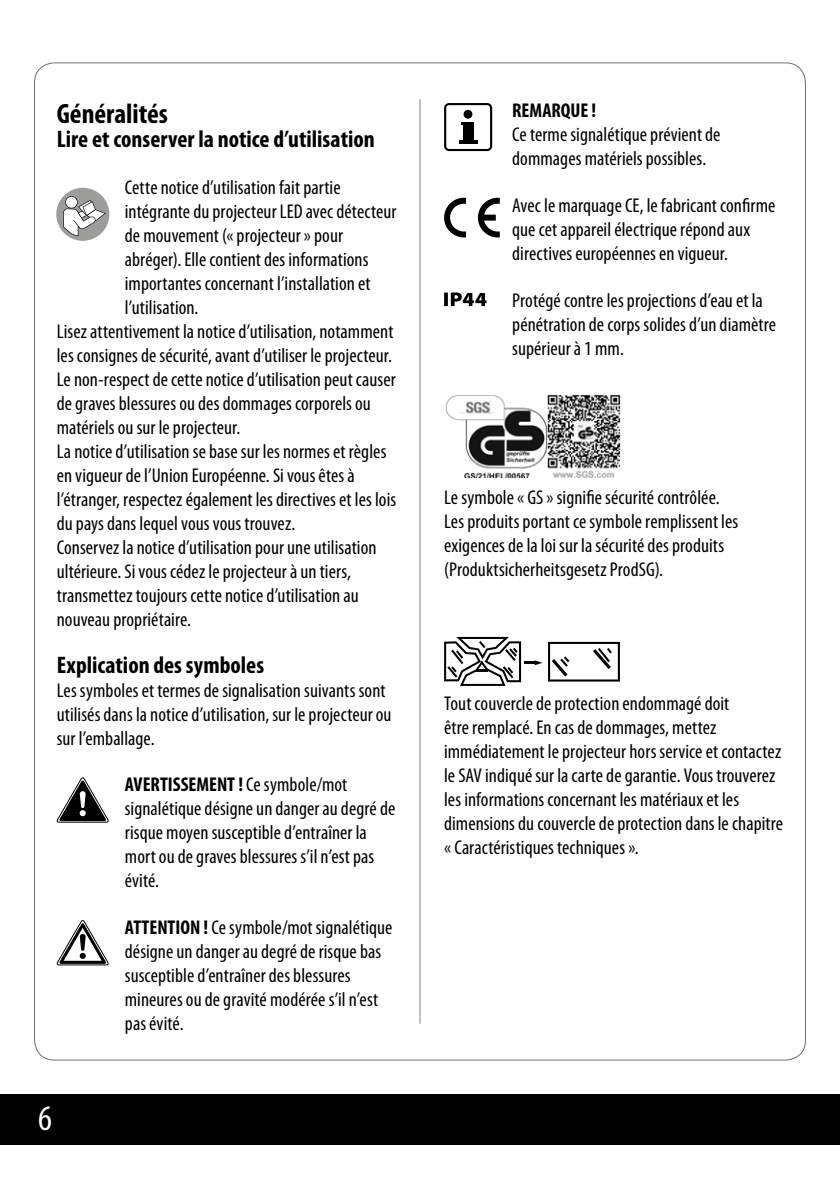
<style>
.page{position:relative;width:840px;height:1191px;background:#fff}
.page>*{position:absolute;margin:0;border:0;box-sizing:border-box;transform-origin:0 0}
.t1{font:condensed 36px "Myriad Pro";color:#fff}
.t2{font:700 condensed 28px "Myriad Pro";color:#000}
.t3{font:700 condensed 24px "Myriad Pro";color:#000}
.t4{font:condensed 20px/24px "Myriad Pro";letter-spacing:.005em;color:#000}
.t5{font:700 condensed 20px "Myriad Pro";color:#000}
.s1{font-weight:700}
</style>
<div class="page">
<hr style="left:419px;top:99px;width:1px;height:924px;background:#878787">
<img style="left:445px;top:394px;width:176px;height:84px">
<svg style="left:444px;top:637px;width:175px;height:49px"></svg>
<svg style="left:48px;top:180px;width:69px;height:69px"></svg>
<svg style="left:63px;top:196px;width:43px;height:40px"></svg>
<svg style="left:57px;top:777px;width:52px;height:46px"></svg>
<svg style="left:57px;top:920px;width:52px;height:46px"></svg>
<div style="left:444px;top:103px;width:48px;height:48px;border:2px solid #000;border-radius:4px"></div>
<div style="left:463px;top:110px;width:9px;height:9px;background:#000;border-radius:50%"></div>
<div style="left:463px;top:123px;width:10px;height:18px;background:#000"></div>
<hr style="left:458px;top:140px;width:19px;height:4px;background:#000">
<svg style="left:444px;top:198px;width:21px;height:39px"></svg>
<svg style="left:477px;top:198px;width:22px;height:39px"></svg>
<svg style="left:444px;top:292px;width:42px;height:14px"></svg>
<div style="left:0;top:1094px;width:839px;height:50px;background:#000"></div>
<h2 class="t2" style="left:57px;top:96px;width:113px">Généralités</h2>
<p class="t3" style="left:57px;top:124px;width:319px">Lire et conserver la notice d’utilisation</p>
<p class="t4" style="left:125px;top:175px;width:217px">Cette notice d’utilisation fait partie</p>
<p class="t4" style="left:125px;top:199px;width:273px">intégrante du projecteur LED avec détecteur</p>
<p class="t4" style="left:125px;top:223px;width:219px">de mouvement (« projecteur » pour</p>
<p class="t4" style="left:125px;top:247px;width:245px">abréger). Elle contient des informations</p>
<p class="t4" style="left:125px;top:271px;width:247px">importantes concernant l’installation et</p>
<p class="t4" style="left:125px;top:295px;width:75px">l’utilisation.</p>
<p class="t4" style="left:57px;top:319px;width:338px">Lisez attentivement la notice d’utilisation, notamment</p>
<p class="t4" style="left:57px;top:343px;width:336px">les consignes de sécurité, avant d’utiliser le projecteur.</p>
<p class="t4" style="left:57px;top:367px;width:340px">Le non-respect de cette notice d’utilisation peut causer</p>
<p class="t4" style="left:57px;top:391px;width:315px">de graves blessures ou des dommages corporels ou</p>
<p class="t4" style="left:57px;top:415px;width:185px">matériels ou sur le projecteur.</p>
<p class="t4" style="left:57px;top:439px;width:331px">La notice d’utilisation se base sur les normes et règles</p>
<p class="t4" style="left:57px;top:463px;width:299px">en vigueur de l’Union Européenne. Si vous êtes à</p>
<p class="t4" style="left:57px;top:487px;width:341px">l’étranger, respectez également les directives et les lois</p>
<p class="t4" style="left:57px;top:511px;width:240px">du pays dans lequel vous vous trouvez.</p>
<p class="t4" style="left:57px;top:535px;width:321px">Conservez la notice d’utilisation pour une utilisation</p>
<p class="t4" style="left:57px;top:559px;width:295px">ultérieure. Si vous cédez le projecteur à un tiers,</p>
<p class="t4" style="left:57px;top:583px;width:303px">transmettez toujours cette notice d’utilisation au</p>
<p class="t4" style="left:57px;top:607px;width:136px">nouveau propriétaire.</p>
<p class="t3" style="left:57px;top:649px;width:209px">Explication des symboles</p>
<p class="t4" style="left:57px;top:678px;width:336px">Les symboles et termes de signalisation suivants sont utilisés dans la notice d’utilisation, sur le projecteur ou sur l’emballage.</p>
<p class="t4" style="left:125px;top:772px;width:272px"><span class="s1">AVERTISSEMENT !</span> Ce symbole/mot signalétique désigne un danger au degré de risque moyen susceptible d’entraîner la mort ou de graves blessures s’il n’est pas évité.</p>
<p class="t4" style="left:125px;top:915px;width:269px"><span class="s1">ATTENTION !</span> Ce symbole/mot signalétique désigne un danger au degré de risque bas susceptible d’entraîner des blessures mineures ou de gravité modérée s’il n’est pas évité.</p>
<h1 class="t1" style="left:38px;top:1095px;width:15px">6</h1>
<p class="t5" style="left:512px;top:98px;width:85px">REMARQUE !</p>
<p class="t4" style="left:512px;top:122px;width:210px">Ce terme signalétique prévient de dommages matériels possibles.</p>
<p class="t4" style="left:512px;top:193px;width:264px">Avec le marquage CE, le fabricant confirme que cet appareil électrique répond aux directives européennes en vigueur.</p>
<p class="t4" style="left:512px;top:288px;width:265px">Protégé contre les projections d’eau et la pénétration de corps solides d’un diamètre supérieur à 1 mm.</p>
<p class="t4" style="left:444px;top:485px;width:295px">Le symbole « GS » signifie sécurité contrôlée.<br>Les produits portant ce symbole remplissent les exigences de la loi sur la sécurité des produits (Produktsicherheitsgesetz ProdSG).</p>
<p class="t4" style="left:444px;top:691px;width:340px">Tout couvercle de protection endommagé doit<br>être remplacé. En cas de dommages, mettez immédiatement le projecteur hors service et contactez le SAV indiqué sur la carte de garantie. Vous trouverez les informations concernant les matériaux et les dimensions du couvercle de protection dans le chapitre « Caractéristiques techniques ».</p>
</div>
